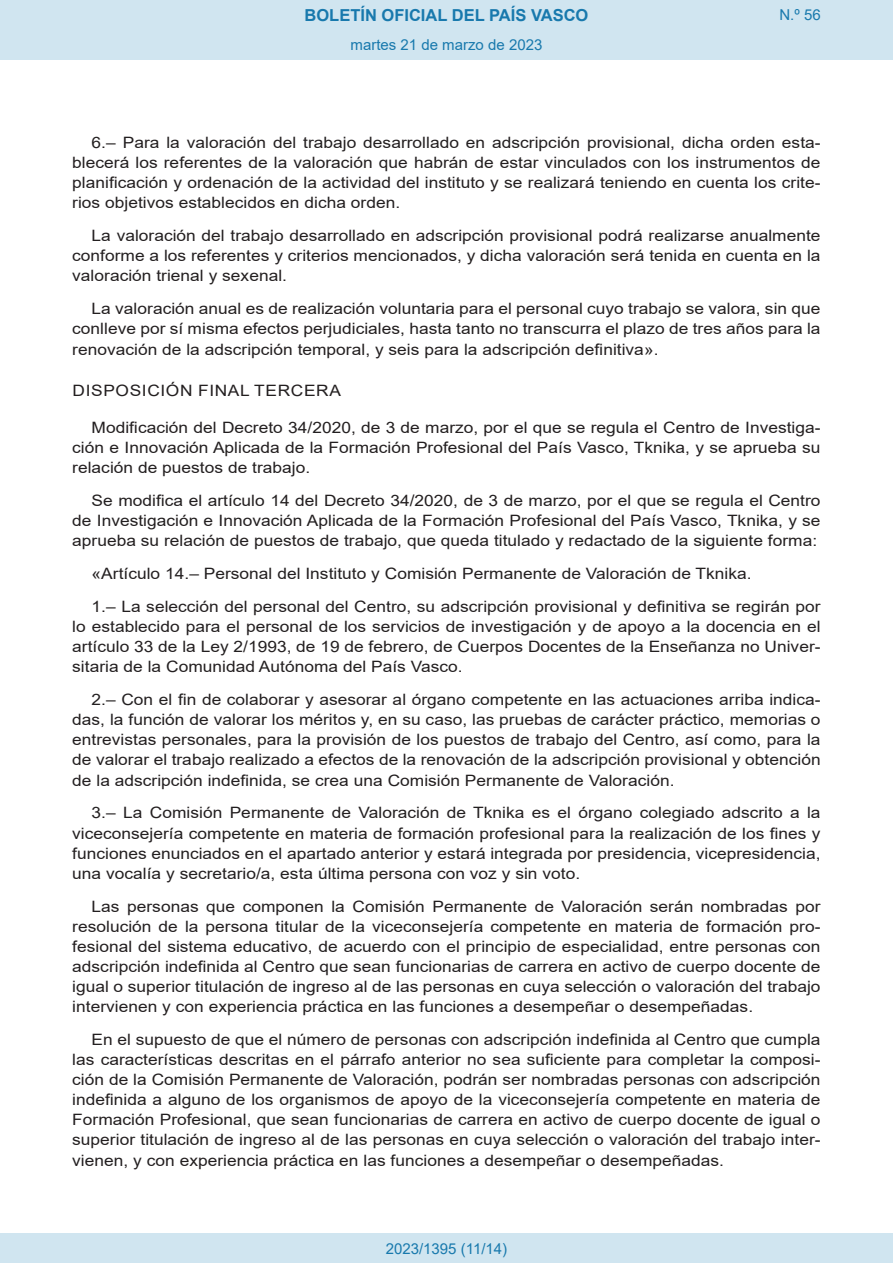
<style>
.page{position:relative;width:893px;height:1263px;background:#fff}
.page>*{position:absolute;margin:0;border:0;box-sizing:border-box;transform-origin:0 0}
.t1{font:700 16.5px "Arial";color:#1879ad}
.BOPVDetalle{font:15.6px/20.1px "Arial";color:#231f20;text-align:justify;scale:1.11 1}
.BOPVDisposicion{font:15.6px "Arial";letter-spacing:.035em;color:#231f20;scale:1.11 1}
.Paginacion_Centro{font:15px "Arial";color:#1879ad}
</style>
<div class="page">
<div style="left:0;top:0;width:893px;height:60px;background:#d0e5f0"></div>
<div style="left:0;top:1233px;width:893px;height:30px;background:#d0e5f0"></div>
<p class="t1" style="left:305px;top:3px;width:285px">BOLETÍN OFICIAL DEL PAÍS VASCO</p>
<p class="Paginacion_Centro" style="left:351px;top:35px;width:193px">martes 21 de marzo de 2023</p>
<p class="Paginacion_Centro" style="left:779px;top:5px;width:43px">N.º 56</p>
<p class="BOPVDetalle" style="left:72px;top:132px;width:676px;text-indent:19px">6.– Para la valoración del trabajo desarrollado en adscripción provisional, dicha orden esta&shy;blecerá los referentes de la valoración que habrán de estar vinculados con los instrumentos de planificación y ordenación de la actividad del instituto y se realizará teniendo en cuenta los crite&shy;rios objetivos establecidos en dicha orden.</p>
<p class="BOPVDetalle" style="left:72px;top:226px;width:676px;text-indent:19px">La valoración del trabajo desarrollado en adscripción provisional podrá realizarse anualmente conforme a los referentes y criterios mencionados, y dicha valoración será tenida en cuenta en la valoración trienal y sexenal.</p>
<p class="BOPVDetalle" style="left:72px;top:299px;width:676px;text-indent:19px">La valoración anual es de realización voluntaria para el personal cuyo trabajo se valora, sin que conlleve por sí misma efectos perjudiciales, hasta tanto no transcurra el plazo de tres años para la renovación de la adscripción temporal, y seis para la adscripción definitiva».</p>
<p class="BOPVDisposicion" style="left:73px;top:380px;width:243px">DISPOSICIÓN FINAL TERCERA</p>
<p class="BOPVDetalle" style="left:72px;top:417px;width:676px;text-indent:19px">Modificación del Decreto 34/2020, de 3 de marzo, por el que se regula el Centro de Investiga&shy;ción e Innovación Aplicada de la Formación Profesional del País Vasco, Tknika, y se aprueba su relación de puestos de trabajo.</p>
<p class="BOPVDetalle" style="left:72px;top:490px;width:676px;text-indent:19px">Se modifica el artículo 14 del Decreto 34/2020, de 3 de marzo, por el que se regula el Centro de Investigación e Innovación Aplicada de la Formación Profesional del País Vasco, Tknika, y se aprueba su relación de puestos de trabajo, que queda titulado y redactado de la siguiente forma:</p>
<p class="BOPVDetalle" style="left:92px;top:563px;width:596px">«Artículo 14.– Personal del Instituto y Comisión Permanente de Valoración de Tknika.</p>
<p class="BOPVDetalle" style="left:72px;top:596px;width:676px;text-indent:19px">1.– La selección del personal del Centro, su adscripción provisional y definitiva se regirán por lo establecido para el personal de los servicios de investigación y de apoyo a la docencia en el artículo 33 de la Ley 2/1993, de 19 de febrero, de Cuerpos Docentes de la Enseñanza no Univer&shy;sitaria de la Comunidad Autónoma del País Vasco.</p>
<p class="BOPVDetalle" style="left:72px;top:689px;width:676px;text-indent:19px">2.– Con el fin de colaborar y asesorar al órgano competente en las actuaciones arriba indica&shy;das, la función de valorar los méritos y, en su caso, las pruebas de carácter práctico, memorias o entrevistas personales, para la provisión de los puestos de trabajo del Centro, así como, para la de valorar el trabajo realizado a efectos de la renovación de la adscripción provisional y obtención de la adscripción indefinida, se crea una Comisión Permanente de Valoración.</p>
<p class="BOPVDetalle" style="left:72px;top:803px;width:676px;text-indent:19px">3.– La Comisión Permanente de Valoración de Tknika es el órgano colegiado adscrito a la viceconsejería competente en materia de formación profesional para la realización de los fines y funciones enunciados en el apartado anterior y estará integrada por presidencia, vicepresidencia, una vocalía y secretario/a, esta última persona con voz y sin voto.</p>
<p class="BOPVDetalle" style="left:72px;top:896px;width:676px;text-indent:19px">Las personas que componen la Comisión Permanente de Valoración serán nombradas por resolución de la persona titular de la viceconsejería competente en materia de formación pro&shy;fesional del sistema educativo, de acuerdo con el principio de especialidad, entre personas con adscripción indefinida al Centro que sean funcionarias de carrera en activo de cuerpo docente de igual o superior titulación de ingreso al de las personas en cuya selección o valoración del trabajo intervienen y con experiencia práctica en las funciones a desempeñar o desempeñadas.</p>
<p class="BOPVDetalle" style="left:72px;top:1029px;width:676px;text-indent:19px">En el supuesto de que el número de personas con adscripción indefinida al Centro que cumpla las características descritas en el párrafo anterior no sea suficiente para completar la composi&shy;ción de la Comisión Permanente de Valoración, podrán ser nombradas personas con adscripción indefinida a alguno de los organismos de apoyo de la viceconsejería competente en materia de Formación Profesional, que sean funcionarias de carrera en activo de cuerpo docente de igual o superior titulación de ingreso al de las personas en cuya selección o valoración del trabajo inter&shy;vienen, y con experiencia práctica en las funciones a desempeñar o desempeñadas.</p>
<p class="Paginacion_Centro" style="left:386px;top:1238px;width:123px">2023/1395 (11/14)</p>
</div>
